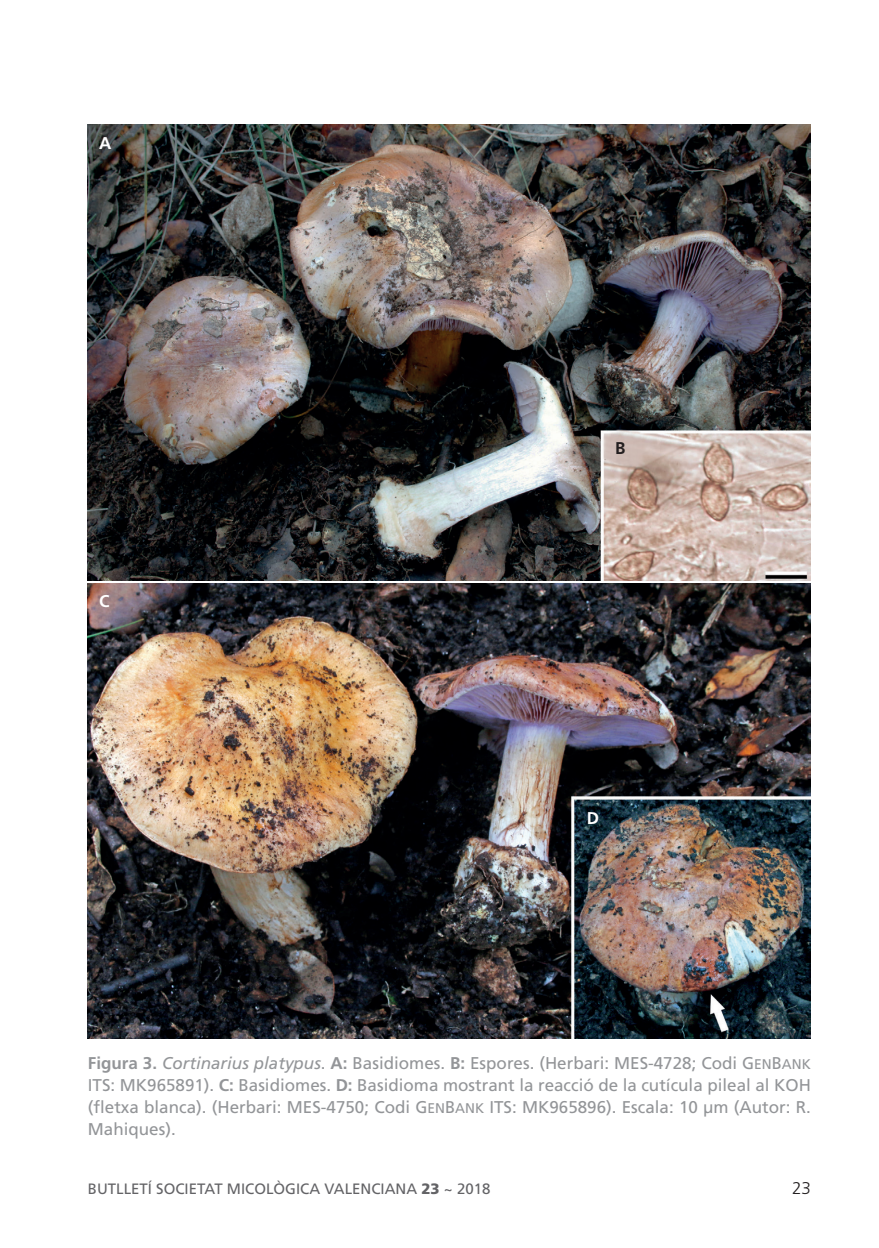
<style>
.page{position:relative;width:879px;height:1248px;background:#fff}
.page>*{position:absolute;margin:0;border:0;box-sizing:border-box;transform-origin:0 0}
.t1{font:17px/22px "Frutiger LT Std";color:#939598;text-align:justify}
.t2{font:700 17px "Frutiger LT Std";color:#fff}
.t3{font:300 17px "Frutiger LT Std";color:#231f20}
.t4{font:700 17px "Frutiger LT Std";color:#231f20}
.t5{font:15px "Frutiger LT Std";color:#636366}
.s1{font-weight:700}
.s2{font-style:italic}
.s3{font-size:14px}
.s4{font-weight:900}
</style>
<div class="page">
<img style="left:88px;top:125px;width:723px;height:455px">
<img style="left:88px;top:583px;width:723px;height:455px">
<p class="t2" style="left:99px;top:133px;width:14px">A</p>
<p class="t2" style="left:99px;top:591px;width:12px">C</p>
<p class="t4" style="left:615px;top:438px;width:12px">B</p>
<p class="t2" style="left:587px;top:808px;width:14px">D</p>
<p class="t1" style="left:88px;top:1051px;width:724px"><span class="s1">Figura 3.</span> <span class="s2">Cortinarius platypus</span>. <span class="s1">A:</span> Basidiomes. <span class="s1">B:</span> Espores. (Herbari: MES-4728; Codi G<span class="s3">EN</span>B<span class="s3">ANK </span>ITS: MK965891). <span class="s1">C:</span> Basidiomes. <span class="s1">D:</span> Basidioma mostrant la reacció de la cutícula pileal al KOH (fletxa blanca). (Herbari: MES-4750; Codi G<span class="s3">EN</span>B<span class="s3">ANK</span> ITS: MK965896). Escala: 10 μm (Autor: R.<br>Mahiques).</p>
<p class="t5" style="left:88px;top:1179px;width:404px">BUTLLETÍ SOCIETAT MICOLÒGICA VALENCIANA <span class="s4">23</span> ~ 2018</p>
<p class="t3" style="left:792px;top:1177px;width:20px">23</p>
</div>
